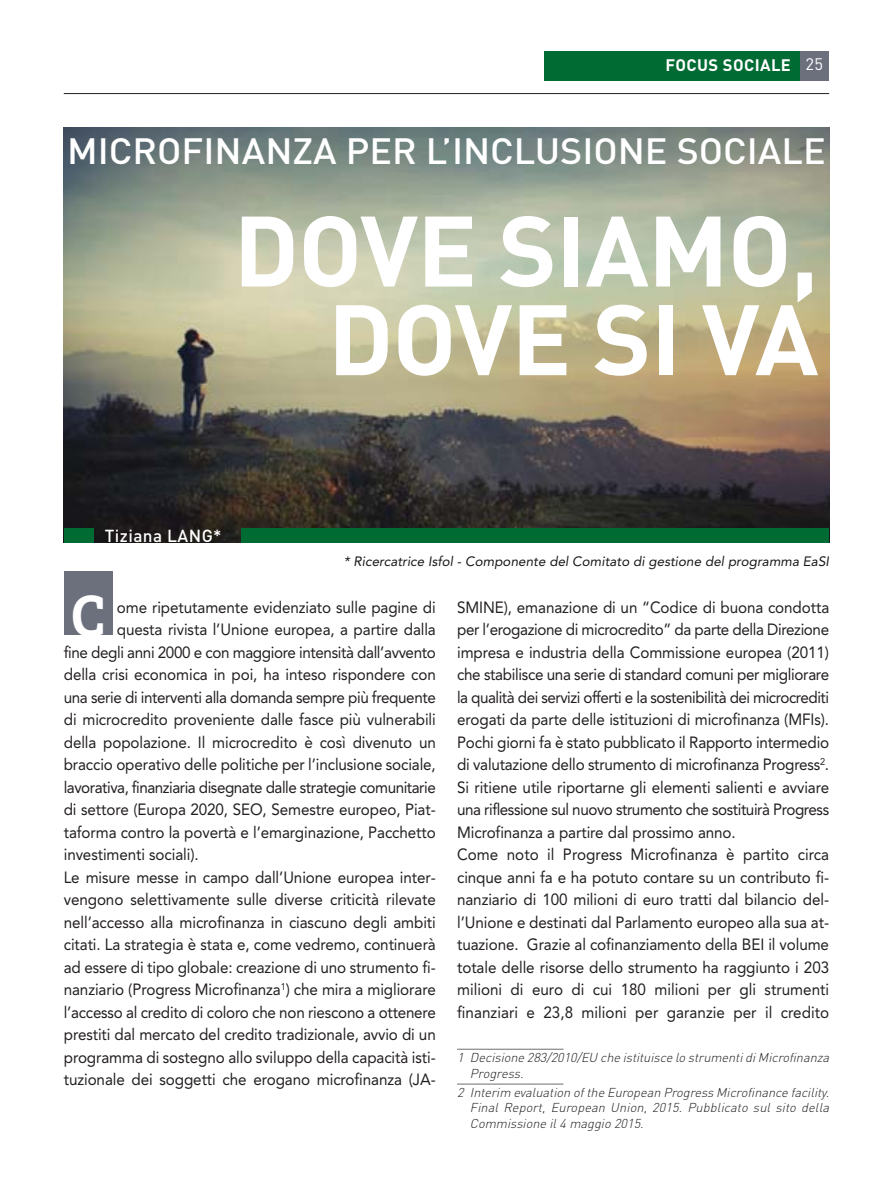
<style>
.page{position:relative;width:893px;height:1191px;background:#fff}
.page>*{position:absolute;margin:0;border:0;box-sizing:border-box;transform-origin:0 0}
.t1{font:700 98.1px/88.5px "DIN";letter-spacing:-.01em;color:#fff;text-align:right}
.t2{font:700 55.5px "Adelle Basic";color:#fff;scale:.9 1}
.t3{font:500 36px "DIN";color:#fff;scale:1.04 1}
.t4{font:500 17.4px "DIN";letter-spacing:.025em;color:#fff}
.t5{font:700 16.5px "DIN";letter-spacing:.025em;color:#fff}
.t6{font:16.2px/22.5px "Avenir";letter-spacing:-.005em;color:#231f20;scale:.94 1}
.t7{font:16.2px "Avenir";letter-spacing:-.025em;color:#231f20;scale:.94 1}
.t8{font:16.2px "Avenir";letter-spacing:-.03em;color:#231f20;scale:.94 1}
.t9{font:13.5px "Avenir";color:#1a1717}
.t10{font:italic 300 12.6px/15.3px "DIN";color:#231f20}
.s1{font-weight:400}
</style>
<div class="page">
<img style="left:64px;top:128px;width:765px;height:415px">
<div style="left:799px;top:51px;width:30px;height:30px;background:#6c707d"></div>
<div style="left:544px;top:51px;width:255px;height:30px;background:#006b32"></div>
<hr style="left:64px;top:93px;width:765px;height:1px;background:#231f20">
<div style="left:242px;top:528px;width:587px;height:15px;background:#006b32"></div>
<div style="left:64px;top:571px;width:49px;height:64px;background:#6c707d"></div>
<div style="left:64px;top:528px;width:30px;height:15px;background:#006b32"></div>
<hr style="left:457px;top:1048px;width:106px;height:1px;background:#6d6e70">
<hr style="left:457px;top:1083px;width:106px;height:1px;background:#6d6e70">
<p class="t5" style="left:666px;top:59px;width:159px">FOCUS SOCIALE <span class="s1">25</span></p>
<h3 class="t3" style="left:67px;top:138px;width:731px">MICROFINANZA PER L’INCLUSIONE SOCIALE</h3>
<h1 class="t1" style="left:233px;top:217px;width:587px">DOVE SIAMO,<br>DOVE SI VA</h1>
<p class="t4" style="left:105px;top:529px;width:118px">Tiziana LANG*</p>
<p class="t9" style="left:344px;top:556px;width:489px">* Ricercatrice Isfol - Componente del Comitato di gestione del programma EaSI</p>
<h2 class="t2" style="left:71px;top:580px;width:39px">C</h2>
<p class="t6" style="left:117px;top:597px;width:341px">ome ripetutamente evidenziato sulle pagine di</p>
<p class="t6" style="left:117px;top:619px;width:341px">questa rivista l’Unione europea, a partire dalla</p>
<p class="t7" style="left:64px;top:645px;width:397px">fine degli anni 2000 e con maggiore intensità dall’avvento</p>
<p class="t6" style="left:64px;top:664px;width:397px">della crisi economica in poi, ha inteso rispondere con</p>
<p class="t7" style="left:64px;top:690px;width:397px">una serie di interventi alla domanda sempre più frequente</p>
<p class="t6" style="left:64px;top:709px;width:397px">di microcredito proveniente dalle fasce più vulnerabili</p>
<p class="t6" style="left:64px;top:732px;width:397px">della popolazione. Il microcredito è così divenuto un</p>
<p class="t6" style="left:64px;top:754px;width:397px">braccio operativo delle politiche per l’inclusione sociale,</p>
<p class="t8" style="left:64px;top:780px;width:397px">lavorativa, finanziaria disegnate dalle strategie comunitarie</p>
<p class="t6" style="left:64px;top:799px;width:397px">di settore (Europa 2020, SEO, Semestre europeo, Piat-</p>
<p class="t6" style="left:64px;top:822px;width:397px">taforma contro la povertà e l’emarginazione, Pacchetto</p>
<p class="t6" style="left:64px;top:844px;width:145px">investimenti sociali).</p>
<p class="t6" style="left:64px;top:867px;width:397px">Le misure messe in campo dall’Unione europea inter-</p>
<p class="t6" style="left:64px;top:889px;width:397px">vengono selettivamente sulle diverse criticità rilevate</p>
<p class="t6" style="left:64px;top:912px;width:397px">nell’accesso alla microfinanza in ciascuno degli ambiti</p>
<p class="t6" style="left:64px;top:934px;width:397px">citati. La strategia è stata e, come vedremo, continuerà</p>
<p class="t6" style="left:64px;top:957px;width:397px">ad essere di tipo globale: creazione di uno strumento fi-</p>
<p class="t6" style="left:64px;top:979px;width:397px">nanziario (Progress Microfinanza<sup>1</sup>) che mira a migliorare</p>
<p class="t6" style="left:64px;top:1002px;width:397px">l’accesso al credito di coloro che non riescono a ottenere</p>
<p class="t6" style="left:64px;top:1024px;width:397px">prestiti dal mercato del credito tradizionale, avvio di un</p>
<p class="t6" style="left:64px;top:1047px;width:397px">programma di sostegno allo sviluppo della capacità isti-</p>
<p class="t6" style="left:64px;top:1069px;width:397px">tuzionale dei soggetti che erogano microfinanza (JA-</p>
<p class="t6" style="left:457px;top:597px;width:397px">SMINE), emanazione di un “Codice di buona condotta per l’erogazione di microcredito” da parte della Direzione impresa e industria della Commissione europea (2011) che stabilisce una serie di standard comuni per migliorare la qualità dei servizi offerti e la sostenibilità dei microcrediti erogati da parte delle istituzioni di microfinanza (MFIs).<br>Pochi giorni fa è stato pubblicato il Rapporto intermedio di valutazione dello strumento di microfinanza Progress<sup>2</sup>.<br>Si ritiene utile riportarne gli elementi salienti e avviare una riflessione sul nuovo strumento che sostituirà Progress Microfinanza a partire dal prossimo anno.<br>Come noto il Progress Microfinanza è partito circa cinque anni fa e ha potuto contare su un contributo fi&shy;nanziario di 100 milioni di euro tratti dal bilancio del&shy;l’Unione e destinati dal Parlamento europeo alla sua at&shy;tuazione. Grazie al cofinanziamento della BEI il volume totale delle risorse dello strumento ha raggiunto i 203 milioni di euro di cui 180 milioni per gli strumenti finanziari e 23,8 milioni per garanzie per il credito</p>
<p class="t10" style="left:470px;top:1051px;width:363px;text-indent:-13px">1 Decisione 283/2010/EU che istituisce lo strumentidiMicrofinanza<br>Progress.</p>
<p class="t10" style="left:470px;top:1086px;width:363px;text-align:justify;text-indent:-13px">2 Interim evaluation ofthe European Progress Microfinance facility.<br>Final Report, European Union, 2015. Pubblicato sul sito della Commissione il4 maggio 2015.</p>
</div>
